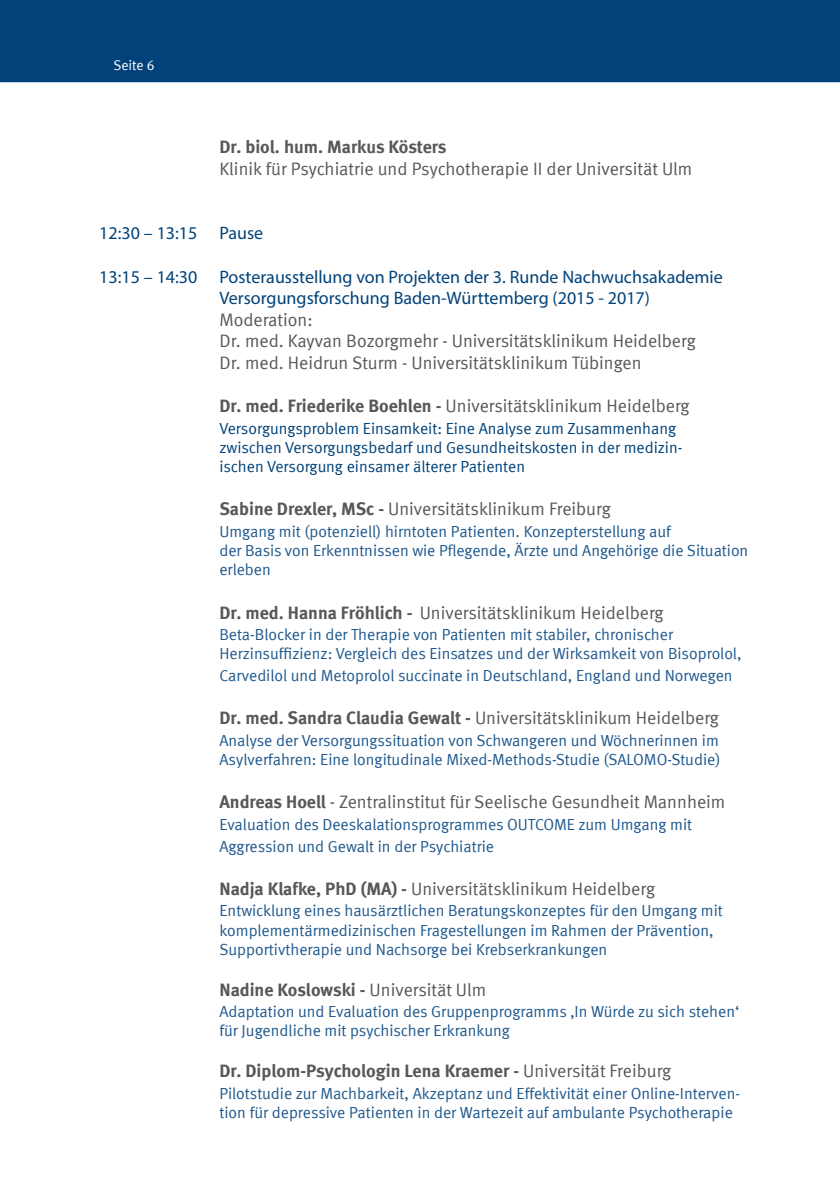
<style>
.page{position:relative;width:840px;height:1191px;background:#fff}
.page>*{position:absolute;margin:0;border:0;box-sizing:border-box;transform-origin:0 0}
.fließtext{font:18px/21.6px "Meta Normal";color:#57585a}
.fließtext-2{font:18px/21.6px "Myriad Pro";color:#004279}
.fließtext-3{font:700 18px "Meta";color:#57585a}
.fließtext-4{font:16px/19.2px "Meta Normal";color:#20598e}
.fließtext-5{font:16px/19.2px "Meta Normal";color:#004279}
.t1{font:14px "Meta Normal";color:#fff}
.s1{font-family:"Meta";font-weight:700}
.s2{font-family:"Meta Normal";font-weight:400}
</style>
<div class="page">
<div style="left:0;top:0;width:839px;height:82px;background:#004279"></div>
<p class="t1" style="left:113px;top:57px;width:43px">Seite 6</p>
<p class="fließtext-3" style="left:219px;top:136px;width:228px">Dr. biol. hum. Markus Kösters</p>
<p class="fließtext" style="left:219px;top:157px;width:474px">Klinik für Psychiatrie und Psychotherapie II der Universität Ulm</p>
<p class="fließtext-2" style="left:99px;top:222px;width:165px">12:30 – 13:15 Pause</p>
<p class="fließtext-2" style="left:219px;top:265px;width:504px;text-indent:-120px">13:15 – 14:30 Posterausstellung von Projekten der 3. Runde Nachwuchsakademie<br>Versorgungsforschung Baden-Württemberg (2015 - 2017)</p>
<p class="fließtext" style="left:219px;top:308px;width:95px">Moderation:</p>
<p class="fließtext" style="left:219px;top:330px;width:477px">Dr. med. Kayvan Bozorgmehr - Universitätsklinikum Heidelberg<br>Dr. med. Heidrun Sturm - Universitätsklinikum Tübingen</p>
<p class="fließtext" style="left:219px;top:395px;width:471px"><span class="s1">Dr. med. Friederike Boehlen -</span> Universitätsklinikum Heidelberg</p>
<p class="fließtext-5" style="left:219px;top:418px;width:464px">Versorgungsproblem Einsamkeit: Eine Analyse zum Zusammenhang zwischen Versorgungsbedarf und Gesundheitskosten in der medizin-</p>
<p class="fließtext-5" style="left:219px;top:457px;width:307px">ischen Versorgung einsamer älterer Patienten</p>
<p class="fließtext" style="left:219px;top:498px;width:392px"><span class="s1">Sabine Drexler, MSc -</span> Universitätsklinikum Freiburg</p>
<p class="fließtext-4" style="left:219px;top:522px;width:530px">Umgang mit (potenziell) hirntoten Patienten. Konzepterstellung auf<br>der Basis von Erkenntnissen wie Pflegende, Ärzte und Angehörige die Situation erleben</p>
<p class="fließtext" style="left:219px;top:601px;width:445px"><span class="s1">Dr. med. Hanna Fröhlich -</span> Universitätsklinikum Heidelberg</p>
<p class="fließtext-4" style="left:219px;top:625px;width:523px">Beta-Blocker in der Therapie von Patienten mit stabiler, chronischer<br>Herzinsuffizienz: Vergleich des Einsatzes und der Wirksamkeit von Bisoprolol,</p>
<p class="fließtext-4" style="left:219px;top:666px;width:514px">Carvedilol und Metoprolol succinate in Deutschland, England und Norwegen</p>
<p class="fließtext" style="left:219px;top:707px;width:501px"><span class="s1">Dr. med. Sandra Claudia Gewalt -</span> Universitätsklinikum Heidelberg</p>
<p class="fließtext-4" style="left:219px;top:730px;width:502px">Analyse der Versorgungssituation von Schwangeren und Wöchnerinnen im<br>Asylverfahren: Eine longitudinale Mixed-Methods-Studie (SALOMO-Studie)</p>
<p class="fließtext" style="left:219px;top:791px;width:507px"><span class="s1">Andreas Hoell</span> - Zentralinstitut für Seelische Gesundheit Mannheim</p>
<p class="fließtext-4" style="left:219px;top:814px;width:474px">Evaluation des Deeskalationsprogrammes OUTCOME zum Umgang mit</p>
<p class="fließtext-4" style="left:219px;top:836px;width:276px">Aggression und Gewalt in der Psychiatrie</p>
<p class="fließtext" style="left:219px;top:877px;width:437px"><span class="s1">Nadja Klafke, PhD (MA) -</span> Universitätsklinikum Heidelberg</p>
<p class="fließtext-4" style="left:219px;top:901px;width:504px">Entwicklung eines hausärztlichen Beratungskonzeptes für den Umgang mit komplementärmedizinischen Fragestellungen im Rahmen der Prävention,<br>Supportivtherapie und Nachsorge bei Krebserkrankungen</p>
<p class="fließtext-3" style="left:219px;top:978px;width:268px">Nadine Koslowski - <span class="s2">Universität Ulm</span></p>
<p class="fließtext-4" style="left:219px;top:1002px;width:521px">Adaptation und Evaluation des Gruppenprogramms ‚In Würde zu sich stehen‘ für Jugendliche mit psychischer Erkrankung</p>
<p class="fließtext-3" style="left:219px;top:1060px;width:453px">Dr. Diplom-Psychologin Lena Kraemer - <span class="s2">Universität Freiburg</span></p>
<p class="fließtext-4" style="left:219px;top:1083px;width:522px">Pilotstudie zur Machbarkeit, Akzeptanz und Effektivität einer Online-Interven&shy;tion für depressive Patienten in der Wartezeit auf ambulante Psychotherapie</p>
</div>
